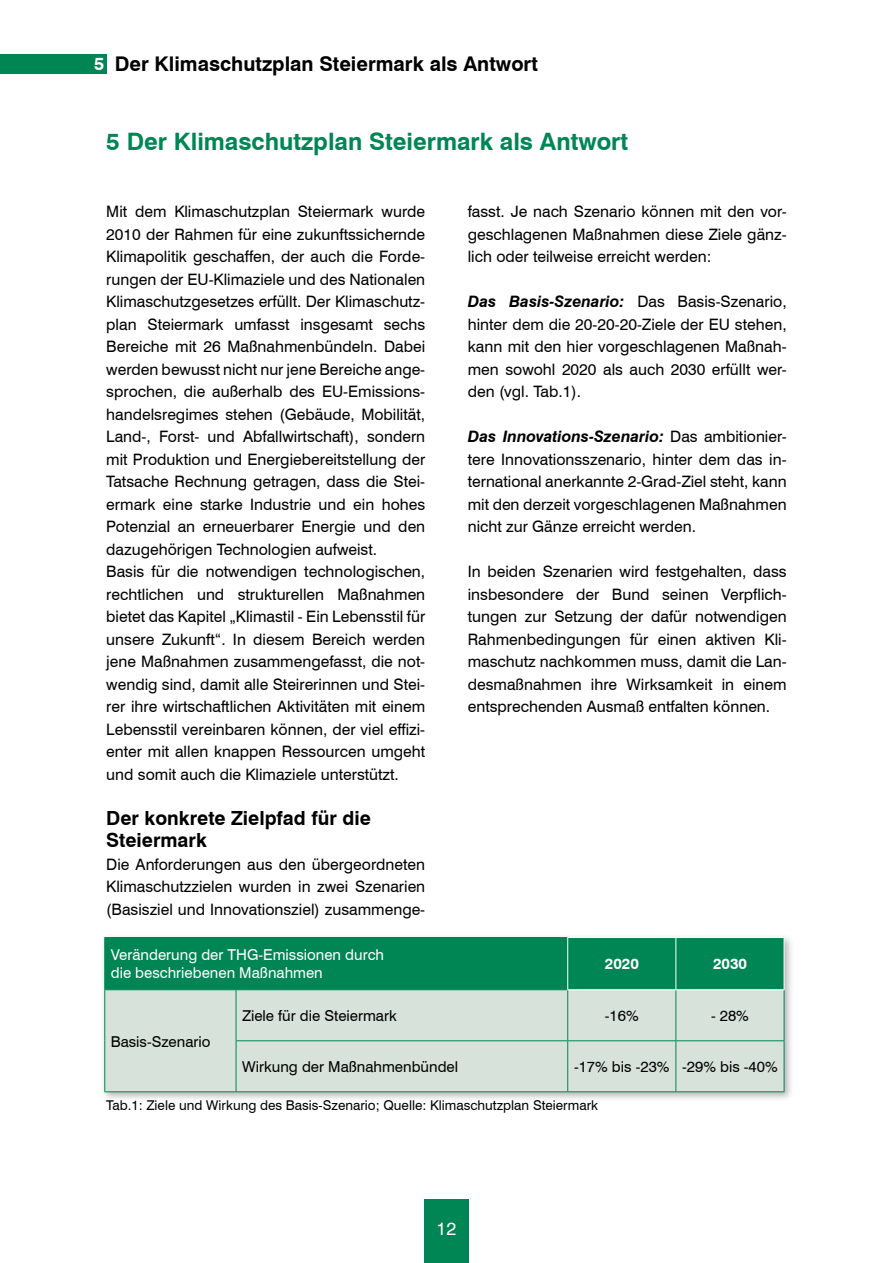
<style>
.page{position:relative;width:893px;height:1263px;background:#fff}
.page>*{position:absolute;margin:0;border:0;box-sizing:border-box;transform-origin:0 0}
.t1{font:700 24px "Swiss 721 BT";color:#008555}
.t2{font:700 20.25px "Swiss 721 BT";color:#000}
.t3{font:700 19.5px/22.5px "Swiss 721 BT";color:#000}
.t4{font:18px "Swiss 721 BT";color:#fff}
.t5{font:15.75px/22.5px "Swiss 721 BT";color:#000;text-align:justify}
.t6{font:15px "Swiss 721 BT";color:#000}
.t7{font:15px/18px "Swiss 721 BT";color:#fff}
.t8{font:700 15px "Swiss 721 BT";color:#fff}
.t9{font:13.5px "Swiss 721 BT";color:#000}
.s1{font-size:18px;color:#fff}
.s2{font-weight:700;font-style:italic}
</style>
<div class="page">
<div style="left:424px;top:1199px;width:45px;height:64px;background:#008555"></div>
<div style="left:0;top:54px;width:106px;height:19px;background:#008555"></div>
<div style="left:100px;top:933px;width:695px;height:169px;background:#000;opacity:.3"></div>
<div style="left:105px;top:938px;width:679px;height:51px;background:#008555"></div>
<div style="left:105px;top:990px;width:679px;height:101px;background:#d7e2da"></div>
<hr style="left:104px;top:990px;width:1px;height:51px;background:#008555">
<hr style="left:104px;top:1041px;width:1px;height:50px;background:#008555">
<hr style="left:104px;top:1091px;width:132px;height:1px;background:#008555">
<hr style="left:236px;top:990px;width:1px;height:50px;background:#008555">
<hr style="left:567px;top:990px;width:1px;height:50px;background:#008555">
<hr style="left:675px;top:990px;width:1px;height:50px;background:#008555">
<hr style="left:784px;top:990px;width:1px;height:50px;background:#008555">
<hr style="left:236px;top:1040px;width:332px;height:1px;background:#008555">
<hr style="left:236px;top:1041px;width:1px;height:50px;background:#008555">
<hr style="left:568px;top:1040px;width:108px;height:1px;background:#008555">
<hr style="left:567px;top:1041px;width:1px;height:50px;background:#008555">
<hr style="left:676px;top:1040px;width:108px;height:1px;background:#008555">
<hr style="left:675px;top:1041px;width:1px;height:50px;background:#008555">
<hr style="left:784px;top:1041px;width:1px;height:50px;background:#008555">
<hr style="left:236px;top:1091px;width:332px;height:1px;background:#008555">
<hr style="left:568px;top:1091px;width:108px;height:1px;background:#008555">
<hr style="left:676px;top:1091px;width:108px;height:1px;background:#008555">
<hr style="left:104px;top:937px;width:132px;height:1px;background:#008555">
<hr style="left:104px;top:938px;width:1px;height:51px;background:#008555">
<hr style="left:236px;top:937px;width:331px;height:1px;background:#008555">
<hr style="left:104px;top:989px;width:132px;height:1px;background:#008555">
<hr style="left:236px;top:989px;width:331px;height:1px;background:#008555">
<hr style="left:567px;top:937px;width:109px;height:1px;background:#fff">
<hr style="left:567px;top:938px;width:1px;height:51px;background:#fff">
<hr style="left:567px;top:989px;width:109px;height:1px;background:#fff">
<hr style="left:676px;top:937px;width:108px;height:1px;background:#fff">
<hr style="left:675px;top:938px;width:1px;height:51px;background:#fff">
<hr style="left:784px;top:938px;width:1px;height:51px;background:#fff">
<hr style="left:676px;top:989px;width:108px;height:1px;background:#fff">
<p class="t2" style="left:94px;top:52px;width:445px"><span class="s1">5</span> Der Klimaschutzplan Steiermark als Antwort</p>
<h1 class="t1" style="left:106px;top:126px;width:523px">5 Der Klimaschutzplan Steiermark als Antwort</h1>
<p class="t5" style="left:106px;top:200px;width:320px;text-align:left">Mit dem Klimaschutzplan Steiermark wurde 2010 der Rahmen für eine zukunftssichernde Klimapolitik geschaffen, der auch die Forde&shy;rungen der EU-Klimaziele und des Nationalen Klimaschutzgesetzes erfüllt. Der Klimaschutz&shy;plan Steiermark umfasst insgesamt sechs Bereiche mit 26 Maßnahmenbündeln. Dabei werden bewusst nicht nur jene Bereiche ange&shy;sprochen, die außerhalb des EU-Emissions&shy;handelsregimes stehen (Gebäude, Mobilität, Land-, Forst- und Abfallwirtschaft), sondern mit Produktion und Energiebereitstellung der Tatsache Rechnung getragen, dass die Stei&shy;ermark eine starke Industrie und ein hohes Potenzial an erneuerbarer Energie und den dazugehörigen Technologien aufweist.<br>Basis für die notwendigen technologischen, rechtlichen und strukturellen Maßnahmen bietet das Kapitel „Klimastil - Ein Lebensstil für unsere Zukunft“. In diesem Bereich werden jene Maßnahmen zusammengefasst, die not&shy;wendig sind, damit alle Steirerinnen und Stei&shy;rer ihre wirtschaftlichen Aktivitäten mit einem Lebensstil vereinbaren können, der viel effizi&shy;enter mit allen knappen Ressourcen umgeht und somit auch die Klimaziele unterstützt.</p>
<p class="t3" style="left:106px;top:806px;width:266px">Der konkrete Zielpfad für die<br>Steiermark</p>
<p class="t5" style="left:106px;top:853px;width:320px">Die Anforderungen aus den übergeordneten Klimaschutzzielen wurden in zwei Szenarien (Basisziel und Innovationsziel) zusammenge-</p>
<p class="t5" style="left:468px;top:200px;width:320px">fasst. Je nach Szenario können mit den vor&shy;geschlagenen Maßnahmen diese Ziele gänz&shy;lich oder teilweise erreicht werden:</p>
<p class="t5" style="left:468px;top:290px;width:320px"><span class="s2">Das Basis-Szenario:</span> Das Basis-Szenario, hinter dem die 20-20-20-Ziele der EU stehen, kann mit den hier vorgeschlagenen Maßnah&shy;men sowohl 2020 als auch 2030 erfüllt wer&shy;den (vgl. Tab.1).</p>
<p class="t5" style="left:468px;top:425px;width:320px"><span class="s2">Das Innovations-Szenario:</span> Das ambitionier&shy;tere Innovationsszenario, hinter dem das in&shy;ternational anerkannte 2-Grad-Ziel steht, kann mit den derzeit vorgeschlagenen Maßnahmen nicht zur Gänze erreicht werden.</p>
<p class="t5" style="left:468px;top:560px;width:320px">In beiden Szenarien wird festgehalten, dass insbesondere der Bund seinen Verpflich&shy;tungen zur Setzung der dafür notwendigen Rahmenbedingungen für einen aktiven Kli&shy;maschutz nachkommen muss, damit die Lan&shy;desmaßnahmen ihre Wirksamkeit in einem entsprechenden Ausmaß entfalten können.</p>
<p class="t7" style="left:111px;top:946px;width:275px">Veränderung der THG-Emissionen durch die beschriebenen Maßnahmen</p>
<p class="t8" style="left:605px;top:955px;width:36px">2020</p>
<p class="t8" style="left:713px;top:955px;width:36px">2030</p>
<p class="t6" style="left:242px;top:1006px;width:156px">Ziele für die Steiermark</p>
<p class="t6" style="left:605px;top:1006px;width:35px">-16%</p>
<p class="t6" style="left:711px;top:1006px;width:39px">- 28%</p>
<p class="t6" style="left:242px;top:1057px;width:218px">Wirkung der Maßnahmenbündel</p>
<p class="t6" style="left:574px;top:1057px;width:205px">-17% bis -23% -29% bis -40%</p>
<p class="t9" style="left:106px;top:1096px;width:493px">Tab.1: Ziele und Wirkung des Basis-Szenario; Quelle: Klimaschutzplan Steiermark</p>
<p class="t6" style="left:111px;top:1032px;width:101px">Basis-Szenario</p>
<p class="t4" style="left:437px;top:1218px;width:21px">12</p>
</div>
